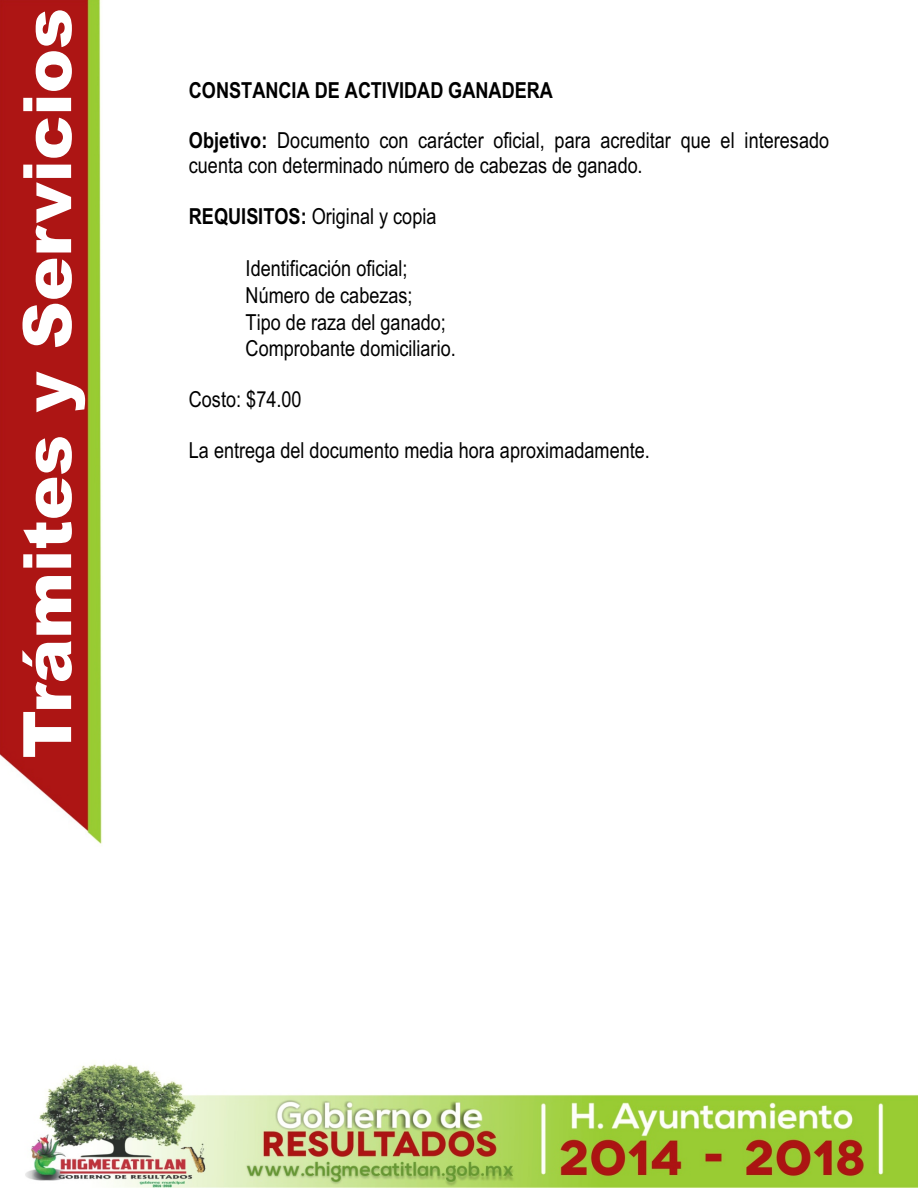
<style>
.page{position:relative;width:918px;height:1188px;background:#fff}
.page>*{position:absolute;margin:0;border:0;box-sizing:border-box;transform-origin:0 0}
.t1{font:900 66.75px "Arial";color:#fff}
.t2{font:22.05px/26.7px "Arial Narrow";color:#000}
.t3{font:700 22.05px "Arial Narrow";color:#000}
.s1{font-weight:700}
</style>
<div class="page">
<img style="left:0;top:0;width:918px;height:1188px">
<h1 class="t1" style="left:23px;top:758px;width:752px;rotate:-90deg">Trámites y Servicios</h1>
<p class="t3" style="left:189px;top:82px;width:366px">CONSTANCIA DE ACTIVIDAD GANADERA</p>
<p class="t2" style="left:189px;top:130px;width:642px;line-height:25.3px"><span class="s1">Objetivo:</span> Documento con carácter oficial, para acreditar que el interesado cuenta con determinado número de cabezas de ganado.</p>
<p class="t2" style="left:189px;top:205px;width:249px"><span class="s1">REQUISITOS:</span> Original y copia</p>
<p class="t2" style="left:246px;top:257px;width:212px">Identificación oficial;<br>Número de cabezas;<br>Tipo de raza del ganado;<br>Comprobante domiciliario.</p>
<p class="t2" style="left:189px;top:388px;width:114px">Costo: $74.00</p>
<p class="t2" style="left:189px;top:438px;width:462px">La entrega del documento media hora aproximadamente.</p>
</div>
